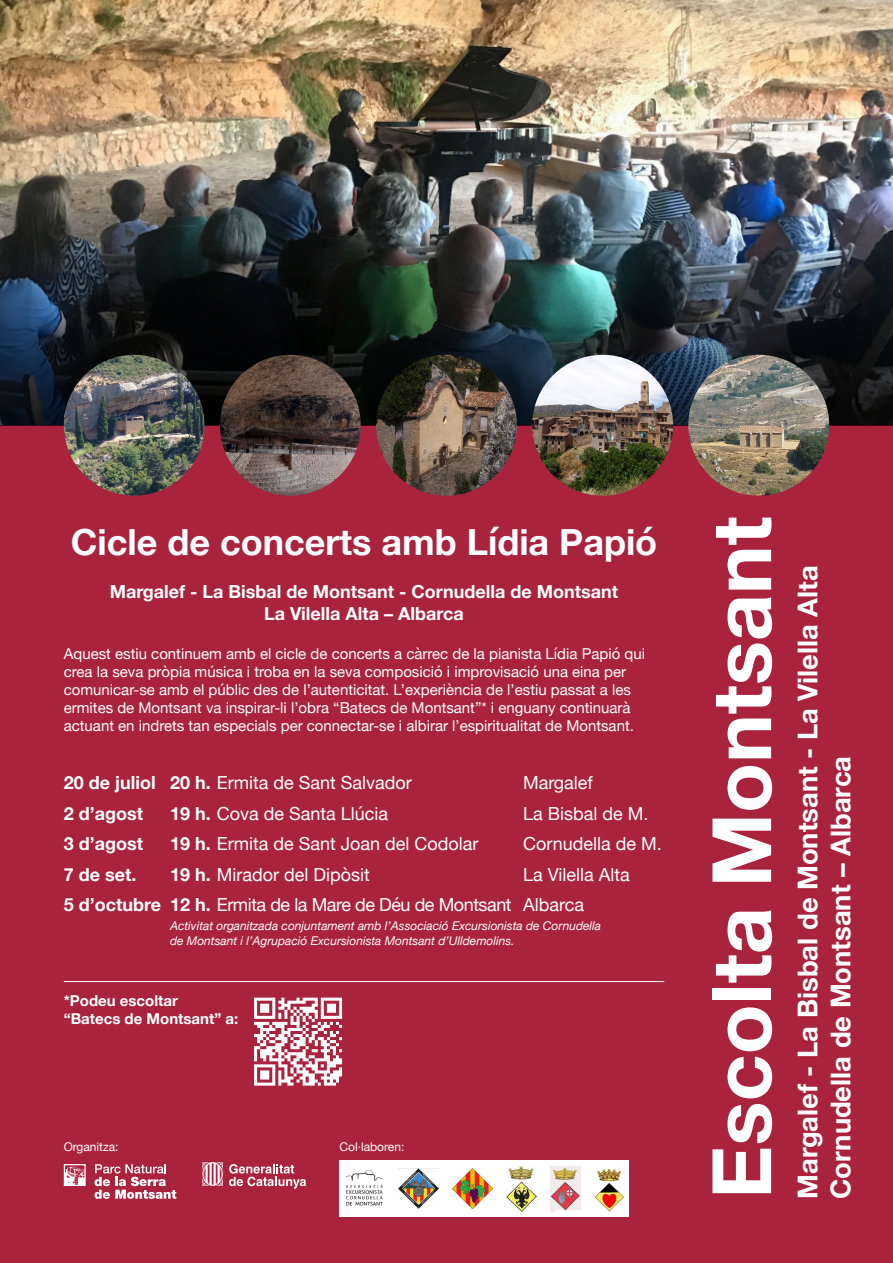
<style>
.page{position:relative;width:893px;height:1263px;background:#fff}
.page>*{position:absolute;margin:0;border:0;box-sizing:border-box;transform-origin:0 0}
.t1{font:700 82.05px "Helvetica Neue";color:#fff}
.t2{font:700 36px "Helvetica Neue";color:#fff}
.t3{font:700 27.3px "Helvetica Neue";color:#fff}
.t4{font:18px "Helvetica Neue";color:#fff}
.t5{font:700 18px/21.6px "Helvetica Neue";color:#fff;text-align:center}
.t6{font:18px "Helvetica Neue";letter-spacing:-.025em;color:#fff}
.t7{font:15px/18px "Helvetica Neue";color:#fff}
.Més_info{font:700 15px/18px "Helvetica Neue";color:#fff}
.t8{font:italic 12px/14.4px "Helvetica Neue";color:#fff}
.t9{font:12px "Helvetica Neue";color:#fff}
.s1{font-weight:700}
</style>
<div class="page">
<img style="left:0;top:0;width:893px;height:236px">
<div style="left:0;top:425px;width:893px;height:838px;background:#a9233d"></div>
<img style="left:0;top:236px;width:893px;height:189px">
<img style="left:64px;top:355px;width:141px;height:141px;border-radius:70px">
<img style="left:220px;top:355px;width:141px;height:141px;border-radius:70px">
<img style="left:376px;top:355px;width:141px;height:141px;border-radius:70px">
<img style="left:532px;top:355px;width:141px;height:141px;border-radius:70px">
<img style="left:688px;top:355px;width:141px;height:141px;border-radius:70px">
<hr style="left:64px;top:981px;width:600px;height:1px;background:#fff">
<svg style="left:202px;top:1162px;width:21px;height:24px"></svg>
<svg style="left:229px;top:1164px;width:77px;height:24px"></svg>
<svg style="left:95px;top:1164px;width:81px;height:35px"></svg>
<svg style="left:64px;top:1164px;width:22px;height:22px"></svg>
<div style="left:340px;top:1160px;width:289px;height:57px;background:#fff"></div>
<img style="left:345px;top:1169px;width:38px;height:37px">
<img style="left:399px;top:1169px;width:39px;height:40px">
<img style="left:506px;top:1166px;width:30px;height:45px">
<img style="left:452px;top:1169px;width:40px;height:40px">
<img style="left:550px;top:1166px;width:30px;height:45px">
<img style="left:594px;top:1168px;width:30px;height:43px">
<svg style="left:254px;top:998px;width:88px;height:87px"></svg>
<p class="t2" style="left:71px;top:514px;width:588px">Cicle de concerts amb Lídia Papió</p>
<p class="t5" style="left:110px;top:581px;width:510px">Margalef - La Bisbal de Montsant - Cornudella de Montsant<br>La Vilella Alta – Albarca</p>
<p class="t7" style="left:64px;top:646px;width:583px">Aquest estiu continuem amb el cicle de concerts a càrrec de la pianista Lídia Papió qui crea la seva pròpia música i troba en la seva composició i improvisació una eina per comunicar-se amb el públic des de l’autenticitat. L’experiència de l’estiu passat a les ermites de Montsant va inspirar-li l’obra “Batecs de Montsant”* i enguany continuarà actuant en indrets tan especials per connectar-se i albirar l’espiritualitat de Montsant.</p>
<p class="t4" style="left:64px;top:770px;width:350px"><span class="s1">20 de juliol 20 h.</span> Ermita de Sant Salvador</p>
<p class="t4" style="left:523px;top:770px;width:71px">Margalef</p>
<p class="t5" style="left:64px;top:803px;width:81px">2 d’agost</p>
<p class="t4" style="left:170px;top:800px;width:220px"><span class="s1">19 h.</span> Cova de Santa Llúcia</p>
<p class="t4" style="left:523px;top:800px;width:127px">La Bisbal de M.</p>
<p class="t5" style="left:64px;top:833px;width:81px">3 d’agost</p>
<p class="t4" style="left:170px;top:831px;width:310px"><span class="s1">19 h.</span> Ermita de Sant Joan del Codolar</p>
<p class="t4" style="left:523px;top:831px;width:140px">Cornudella de M.</p>
<p class="t5" style="left:64px;top:864px;width:74px">7 de set.</p>
<p class="t4" style="left:170px;top:861px;width:201px"><span class="s1">19 h.</span> Mirador del Dipòsit</p>
<p class="t4" style="left:523px;top:861px;width:108px">La Vilella Alta</p>
<p class="t6" style="left:64px;top:892px;width:522px"><span class="s1">5 d’octubre 12 h.</span> Ermita de la Mare de Déu de Montsant Albarca</p>
<p class="t8" style="left:170px;top:919px;width:433px">Activitat organitzada conjuntament amb l’Associació Excursionista de Cornudella de Montsant i l’Agrupació Excursionista Montsant d’Ulldemolins.</p>
<p class="Més_info" style="left:64px;top:992px;width:176px">*Podeu escoltar “Batecs de Montsant” a:</p>
<p class="t9" style="left:64px;top:1138px;width:56px">Organitza:</p>
<p class="t9" style="left:340px;top:1138px;width:66px">Col·laboren:</p>
<p class="t1" style="left:677px;top:1199px;width:684px;rotate:-90deg">Escolta Montsant</p>
<p class="t3" style="left:786px;top:1199px;width:635px;rotate:-90deg">Margalef - La Bisbal de Montsant - La Vilella Alta</p>
<p class="t3" style="left:819px;top:1199px;width:444px;rotate:-90deg">Cornudella de Montsant – Albarca</p>
</div>
